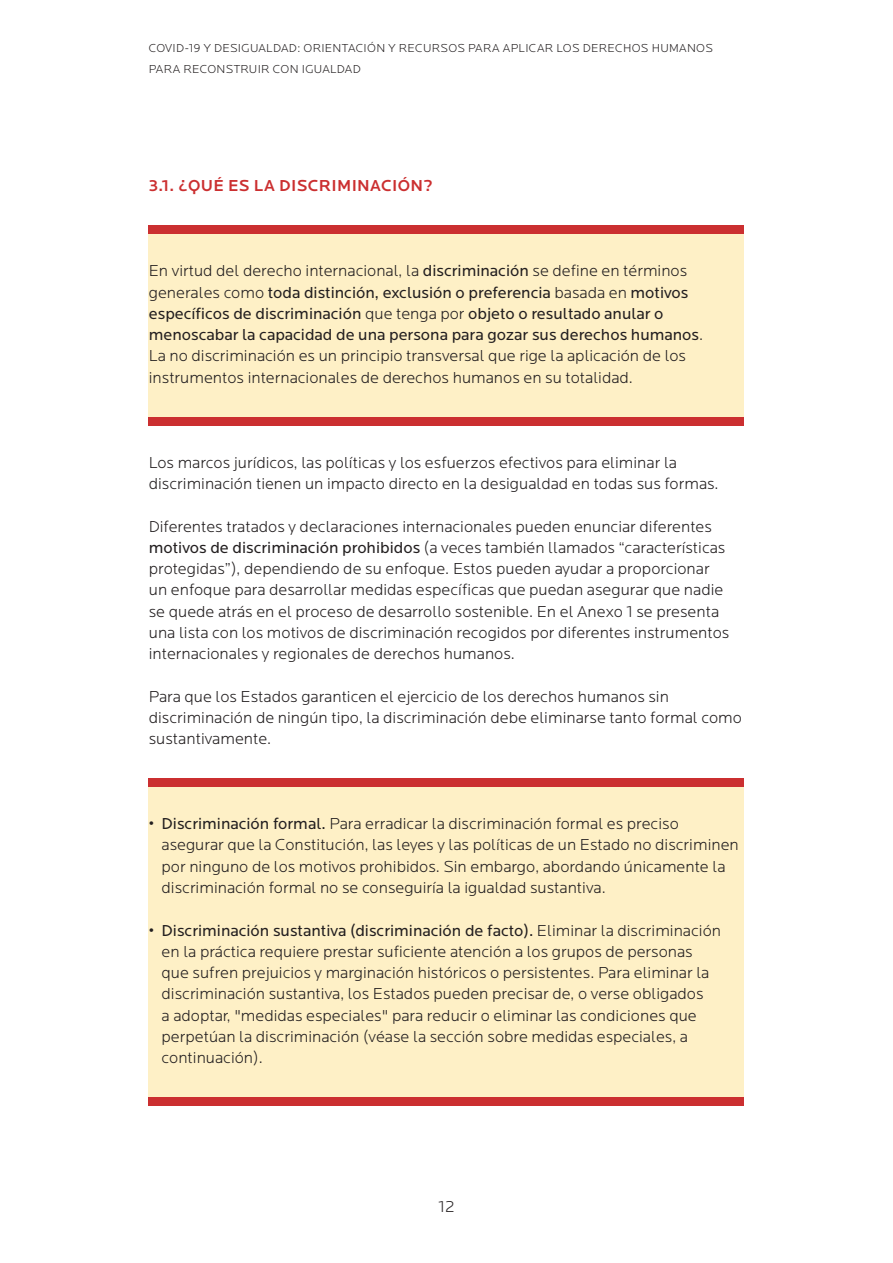
<style>
.page{position:relative;width:893px;height:1263px;background:#fff}
.page>*{position:absolute;margin:0;border:0;box-sizing:border-box;transform-origin:0 0}
.Brød_m_luft{font:300 16.5px/21.3px "Locator";color:#231f20}
.MR_2{font:500 16.5px "Locator";letter-spacing:.02em;color:#cb2f30}
.t1{font:300 12px/21.3px "Locator";letter-spacing:.025em;color:#231f20}
.s1{font-weight:400}
</style>
<div class="page">
<div style="left:149px;top:234px;width:595px;height:191px;background:#fef0c6"></div>
<div style="left:149px;top:787px;width:595px;height:319px;background:#fef0c6"></div>
<div style="left:149px;top:225px;width:595px;height:9px;background:#cb2f30"></div>
<div style="left:149px;top:417px;width:595px;height:8px;background:#cb2f30"></div>
<div style="left:149px;top:778px;width:595px;height:9px;background:#cb2f30"></div>
<div style="left:149px;top:1097px;width:595px;height:9px;background:#cb2f30"></div>
<p class="t1" style="left:149px;top:37px;width:566px">COVID-19 Y DESIGUALDAD: ORIENTACIÓN Y RECURSOS PARA APLICAR LOS DERECHOS HUMANOS<br>PARA RECONSTRUIR CON IGUALDAD</p>
<h3 class="MR_2" style="left:149px;top:177px;width:285px">3.1. ¿QUÉ ES LA DISCRIMINACIÓN?</h3>
<p class="Brød_m_luft" style="left:149px;top:261px;width:556px">En virtud del derecho internacional, la <span class="s1">discriminación</span> se define en términos generales como <span class="s1">toda distinción, exclusión o preferencia</span> basada en <span class="s1">motivos específicos de discriminación</span> que tenga por <span class="s1">objeto o resultado anular o menoscabar la capacidad de una persona para gozar sus derechos humanos</span>.<br>La no discriminación es un principio transversal que rige la aplicación de los instrumentos internacionales de derechos humanos en su totalidad.</p>
<p class="Brød_m_luft" style="left:149px;top:452px;width:571px">Los marcos jurídicos, las políticas y los esfuerzos efectivos para eliminar la discriminación tienen un impacto directo en la desigualdad en todas sus formas.</p>
<p class="Brød_m_luft" style="left:149px;top:516px;width:582px">Diferentes tratados y declaraciones internacionales pueden enunciar diferentes <span class="s1">motivos de discriminación prohibidos</span> (a veces también llamados “características protegidas”), dependiendo de su enfoque. Estos pueden ayudar a proporcionar un enfoque para desarrollar medidas específicas que puedan asegurar que nadie se quede atrás en el proceso de desarrollo sostenible. En el Anexo 1 se presenta una lista con los motivos de discriminación recogidos por diferentes instrumentos internacionales y regionales de derechos humanos.</p>
<p class="Brød_m_luft" style="left:149px;top:686px;width:595px">Para que los Estados garanticen el ejercicio de los derechos humanos sin discriminación de ningún tipo, la discriminación debe eliminarse tanto formal como sustantivamente.</p>
<p class="Brød_m_luft" style="left:162px;top:814px;width:579px;text-indent:-13px">• <span class="s1">Discriminación formal.</span> Para erradicar la discriminación formal es preciso asegurar que la Constitución, las leyes y las políticas de un Estado no discriminen por ninguno de los motivos prohibidos. Sin embargo, abordando únicamente la discriminación formal no se conseguiría la igualdad sustantiva.</p>
<p class="Brød_m_luft" style="left:162px;top:920px;width:561px;text-indent:-13px">• <span class="s1">Discriminación sustantiva (discriminación de facto).</span> Eliminar la discriminación en la práctica requiere prestar suficiente atención a los grupos de personas que sufren prejuicios y marginación históricos o persistentes. Para eliminar la discriminación sustantiva, los Estados pueden precisar de, o verse obligados<br>a adoptar, "medidas especiales" para reducir o eliminar las condiciones que perpetúan la discriminación (véase la sección sobre medidas especiales, a continuación).</p>
<p class="Brød_m_luft" style="left:438px;top:1196px;width:18px">12</p>
</div>
